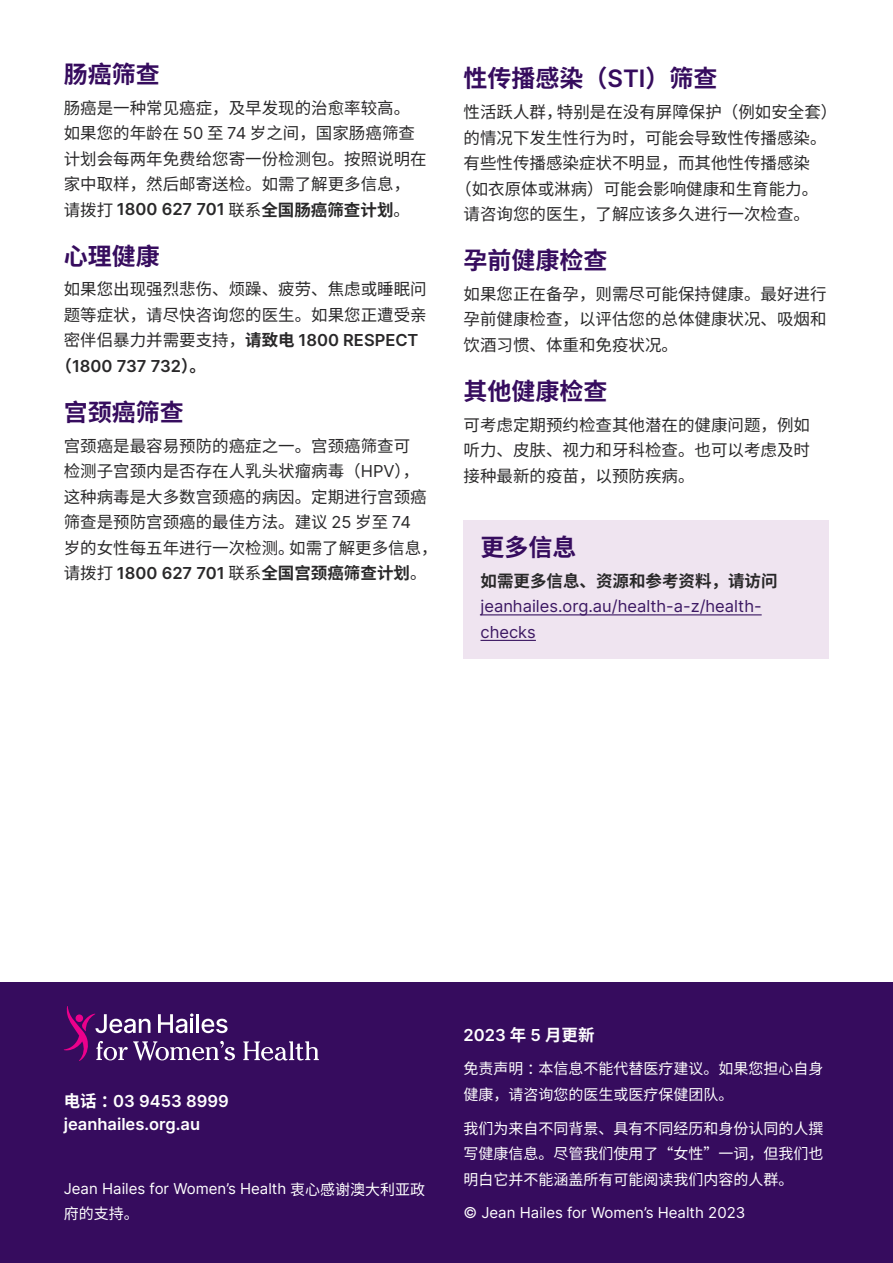
<style>
.page{position:relative;width:893px;height:1263px;background:#fff}
.page>*{position:absolute;margin:0;border:0;box-sizing:border-box;transform-origin:0 0}
.t1{font:700 24px "Noto Sans CJ Ksc";color:#360c5e}
.t2{font:16.5px/25.5px "Noto Sans CJ Ksc";color:#292829;text-align:justify}
.t3{font:600 16.5px "Inter";color:#292829}
.t4{font:16.5px/25.5px "Inter";color:#3c1863}
.t5{font:600 16.5px/23.2px "Inter";color:#fff}
.t6{font:700 16.5px "Noto Sans CJ Ksc";color:#292829}
.t7{font:15px/25.5px "Noto Sans CJ Ksc";color:#fff}
.t8{font:15px "Inter";color:#fff}
.s1{font-family:"Inter"}
.s2{font-family:"Noto Sans CJ Ksc";font-weight:400}
.s3{font-family:"Noto Sans CJ Ksc";font-weight:700}
.s4{font-weight:700}
.s5{font-family:"Inter";font-weight:600}
.s6{font-family:"Noto Sans CJ Ksc"}
</style>
<div class="page">
<div style="left:0;top:982px;width:893px;height:281px;background:#360c5e"></div>
<div style="left:463px;top:520px;width:366px;height:41px;background:#efe4f0"></div>
<div style="left:463px;top:557px;width:366px;height:102px;background:#efe4f0"></div>
<hr style="left:480px;top:614px;width:282px;height:1px;background:#3c1863">
<hr style="left:480px;top:640px;width:56px;height:1px;background:#3c1863">
<svg style="left:243px;top:1041px;width:76px;height:19px"></svg>
<svg style="left:64px;top:1006px;width:171px;height:55px"></svg>
<h1 class="t1" style="left:64px;top:61px;width:97px">肠癌筛查</h1>
<p class="t2" style="left:64px;top:95px;width:364px;text-align:left">肠癌是一种常见癌症，及早发现的治愈率较高。如果您的年龄在 <span class="s1">50</span> 至 <span class="s1">74</span> 岁之间，国家肠癌筛查计划会每两年免费给您寄一份检测包。按照说明在家中取样，然后邮寄送检。如需了解更多信息，</p>
<p class="t3" style="left:64px;top:197px;width:348px"><span class="s2">请拨打</span> 1800 627 701 <span class="s2">联系</span><span class="s3">全国肠癌筛查计划</span><span class="s2">。</span></p>
<h1 class="t1" style="left:64px;top:242px;width:97px">心理健康</h1>
<p class="t2" style="left:64px;top:277px;width:365px">如果您出现强烈悲伤、烦躁、疲劳、焦虑或睡眠问题等症状，请尽快咨询您的医生。如果您正遭受亲密伴侣暴力并需要支持，<span class="s4">请致电</span> <span class="s5">1800 RESPECT</span></p>
<p class="t3" style="left:56px;top:354px;width:152px"><span class="s3">（</span>1800 737 732<span class="s3">）。</span></p>
<h1 class="t1" style="left:64px;top:399px;width:121px">宫颈癌筛查</h1>
<p class="t2" style="left:64px;top:433px;width:375px;text-align:left">宫颈癌是最容易预防的癌症之一。宫颈癌筛查可<br>检测子宫颈内是否存在人乳头状瘤病毒（<span class="s1">HPV</span>），这种病毒是大多数宫颈癌的病因。定期进行宫颈癌筛查是预防宫颈癌的最佳方法。建议 <span class="s1">25</span> 岁至 <span class="s1">74<br></span>岁的女性每五年进行一次检测。如需了解更多信息，</p>
<p class="t3" style="left:64px;top:561px;width:364px"><span class="s2">请拨打</span> 1800 627 701 <span class="s2">联系</span><span class="s3">全国宫颈癌筛查计划</span><span class="s2">。</span></p>
<h1 class="t1" style="left:463px;top:65px;width:256px">性传播感染（<span class="s5">STI</span>）筛查</h1>
<p class="t2" style="left:463px;top:100px;width:375px">性活跃人群，特别是在没有屏障保护（例如安全套）</p>
<p class="t2" style="left:463px;top:125px;width:365px">的情况下发生性行为时，可能会导致性传播感染。</p>
<p class="t2" style="left:463px;top:151px;width:348px">有些性传播感染症状不明显，而其他性传播感染</p>
<p class="t2" style="left:455px;top:176px;width:365px">（如衣原体或淋病）可能会影响健康和生育能力。</p>
<p class="t2" style="left:463px;top:202px;width:348px">请咨询您的医生，了解应该多久进行一次检查。</p>
<h1 class="t1" style="left:463px;top:247px;width:145px">孕前健康检查</h1>
<p class="t2" style="left:463px;top:281px;width:365px">如果您正在备孕，则需尽可能保持健康。最好进行孕前健康检查，以评估您的总体健康状况、吸烟和饮酒习惯、体重和免疫状况。</p>
<h1 class="t1" style="left:463px;top:378px;width:145px">其他健康检查</h1>
<p class="t2" style="left:463px;top:412px;width:348px">可考虑定期预约检查其他潜在的健康问题，例如听力、皮肤、视力和牙科检查。也可以考虑及时接种最新的疫苗，以预防疾病。</p>
<h1 class="t1" style="left:480px;top:534px;width:97px">更多信息</h1>
<p class="t6" style="left:480px;top:572px;width:298px">如需更多信息、资源和参考资料，请访问</p>
<p class="t4" style="left:480px;top:593px;width:283px">jeanhailes.org.au/health-a-z/health&shy;checks</p>
<p class="t5" style="left:64px;top:1089px;width:167px"><span class="s3">电话：</span>03 9453 8999 jeanhailes.org.au</p>
<p class="t8" style="left:64px;top:1178px;width:363px">Jean Hailes for Women’s Health <span class="s6">衷心感谢澳大利亚政</span></p>
<p class="t7" style="left:64px;top:1201px;width:76px">府的支持。</p>
<p class="t5" style="left:463px;top:1023px;width:133px">2023 <span class="s3">年</span> 5 <span class="s3">月更新</span></p>
<p class="t7" style="left:463px;top:1056px;width:362px">免责声明：本信息不能代替医疗建议。如果您担心自身健康，请咨询您的医生或医疗保健团队。</p>
<p class="t7" style="left:463px;top:1116px;width:362px;text-align:justify">我们为来自不同背景、具有不同经历和身份认同的人撰写健康信息。尽管我们使用了“女性”一词，但我们也明白它并不能涵盖所有可能阅读我们内容的人群。</p>
<p class="t8" style="left:463px;top:1202px;width:283px">© Jean Hailes for Women’s Health 2023</p>
</div>
